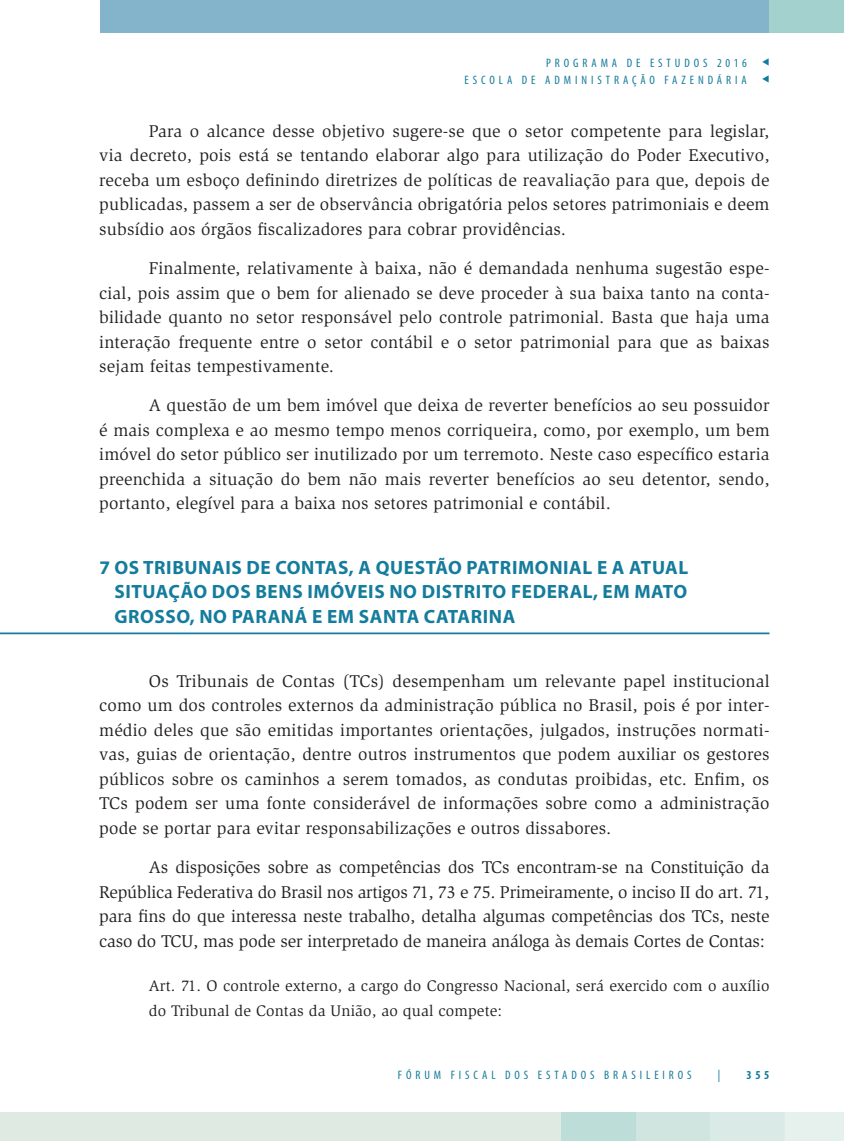
<style>
.page{position:relative;width:844px;height:1141px;background:#fff}
.page>*{position:absolute;margin:0;border:0;box-sizing:border-box;transform-origin:0 0}
.t1{font:700 19.25px/24.5px "Myriad Pro";letter-spacing:.03em;color:#147c9c;text-align:justify}
.t2{font:17.5px/24.5px "Slimbach Std";letter-spacing:.01em;color:#231f20;text-align:justify}
.t3{font:15.75px/24.5px "Slimbach Std";letter-spacing:.01em;color:#231f20}
.t4{font:condensed 12.25px/17.5px "Myriad Pro";letter-spacing:.32em;color:#147c9c;text-align:right}
.t5{font:700 condensed 12.25px "Myriad Pro";color:#147c9c}
</style>
<div class="page">
<div style="left:100px;top:0;width:690px;height:33px;background:#84b4cb"></div>
<div style="left:769px;top:0;width:74px;height:33px;background:#a3d2ce"></div>
<div style="left:0;top:1112px;width:843px;height:29px;background:#dfeae2"></div>
<div style="left:784px;top:1112px;width:59px;height:29px;background:#e6f0ec"></div>
<div style="left:709px;top:1112px;width:75px;height:29px;background:#d8ebe9"></div>
<div style="left:635px;top:1112px;width:74px;height:29px;background:#d0e5e0"></div>
<div style="left:561px;top:1112px;width:74px;height:29px;background:#bdddd8"></div>
<hr style="left:0;top:632px;width:769px;height:2px;background:#147c9c">
<p class="t4" style="left:464px;top:54px;width:306px">PROGRAMA DE ESTUDOS 2016 ▼<br>ESCOLA DE ADMINISTRAÇÃO FAZENDÁRIA ▼</p>
<p class="t2" style="left:99px;top:119px;width:671px;text-indent:50px">Para o alcance desse objetivo sugere-se que o setor competente para legislar, via decreto, pois está se tentando elaborar algo para utilização do Poder Executivo, receba um esboço definindo diretrizes de políticas de reavaliação para que, depois de publicadas, passem a ser de observância obrigatória pelos setores patrimoniais e deem subsídio aos órgãos fiscalizadores para cobrar providências.</p>
<p class="t2" style="left:99px;top:256px;width:671px;text-indent:50px">Finalmente, relativamente à baixa, não é demandada nenhuma sugestão espe&shy;cial, pois assim que o bem for alienado se deve proceder à sua baixa tanto na conta&shy;bilidade quanto no setor responsável pelo controle patrimonial. Basta que haja uma interação frequente entre o setor contábil e o setor patrimonial para que as baixas sejam feitas tempestivamente.</p>
<p class="t2" style="left:99px;top:393px;width:671px;text-indent:50px">A questão de um bem imóvel que deixa de reverter benefícios ao seu possuidor é mais complexa e ao mesmo tempo menos corriqueira, como, por exemplo, um bem imóvel do setor público ser inutilizado por um terremoto. Neste caso específico estaria preenchida a situação do bem não mais reverter benefícios ao seu detentor, sendo, portanto, elegível para a baixa nos setores patrimonial e contábil.</p>
<p class="t1" style="left:114px;top:554px;width:575px;text-indent:-15px">7 OS TRIBUNAIS DE CONTAS, A QUESTÃO PATRIMONIAL E A ATUAL SITUAÇÃO DOS BENS IMÓVEIS NO DISTRITO FEDERAL, EM MATO GROSSO, NO PARANÁ E EM SANTA CATARINA</p>
<p class="t2" style="left:99px;top:669px;width:671px;text-indent:50px">Os Tribunais de Contas (TCs) desempenham um relevante papel institucional como um dos controles externos da administração pública no Brasil, pois é por inter&shy;médio deles que são emitidas importantes orientações, julgados, instruções normati&shy;vas, guias de orientação, dentre outros instrumentos que podem auxiliar os gestores públicos sobre os caminhos a serem tomados, as condutas proibidas, etc. Enfim, os TCs podem ser uma fonte considerável de informações sobre como a administração pode se portar para evitar responsabilizações e outros dissabores.</p>
<p class="t2" style="left:99px;top:855px;width:671px;text-indent:50px">As disposições sobre as competências dos TCs encontram-se na Constituição da República Federativa do Brasil nos artigos 71, 73 e 75. Primeiramente, o inciso II do art. 71, para fins do que interessa neste trabalho, detalha algumas competências dos TCs, neste caso do TCU, mas pode ser interpretado de maneira análoga às demais Cortes de Contas:</p>
<p class="t3" style="left:149px;top:974px;width:622px">Art. 71. O controle externo, a cargo do Congresso Nacional, será exercido com o auxílio do Tribunal de Contas da União, ao qual compete:</p>
<p class="t4" style="left:398px;top:1066px;width:295px">FÓRUM FISCAL DOS ESTADOS BRASILEIROS</p>
<p class="t4" style="left:717px;top:1066px;width:4px">|</p>
<p class="t5" style="left:746px;top:1067px;width:25px">355</p>
</div>
